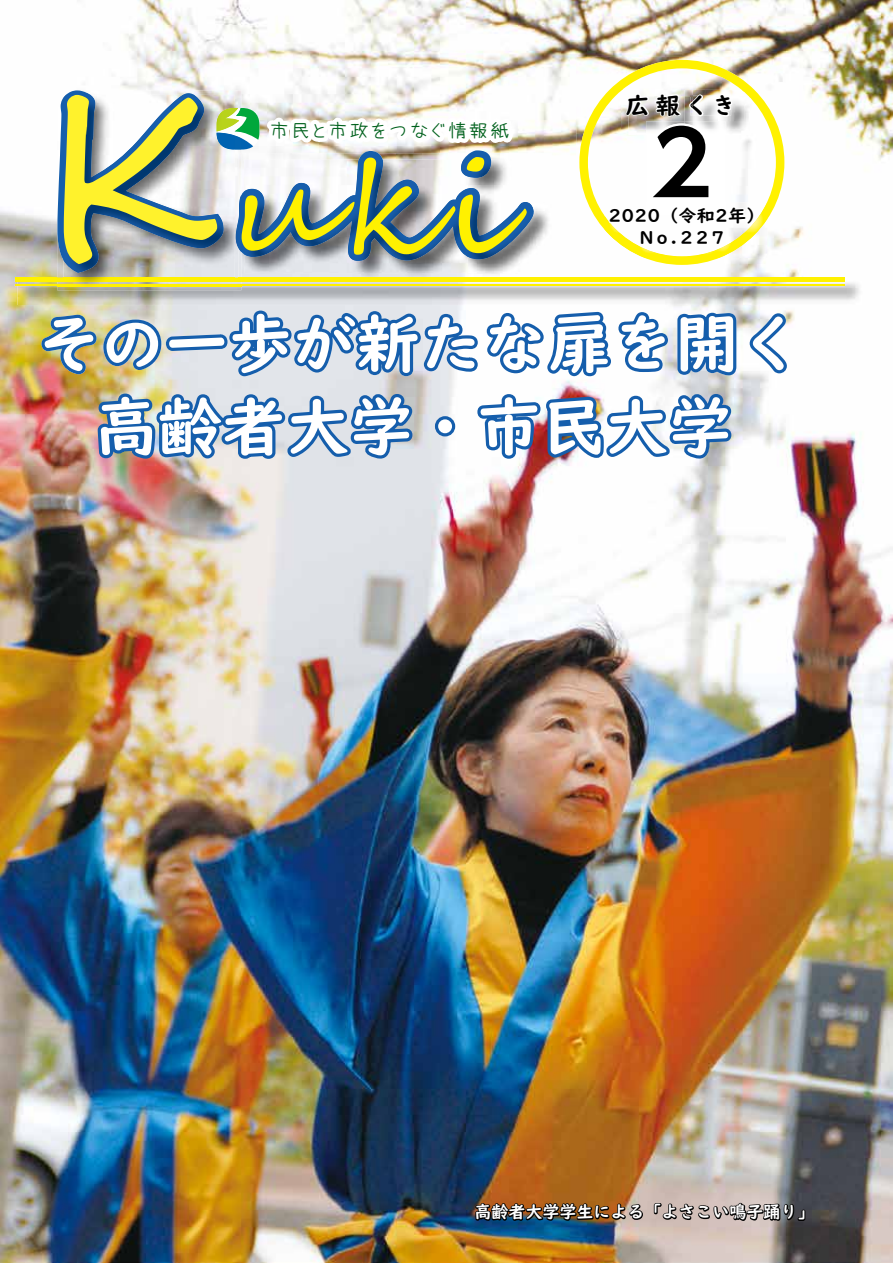
<style>
.page{position:relative;width:893px;height:1263px;background:#fff}
.page>*{position:absolute;margin:0;border:0;box-sizing:border-box;transform-origin:0 0}
.t1{font:700 87.9px "UD Shin Go NT Pro De";color:#000;scale:1.05 1}
.t2{font:700 63.75px/82.9px "UD Digi Kyokasho Std N";color:#fff;text-align:center}
.t3{font:700 23.25px "UD Digi Kyokasho Std N";color:#000;scale:1.05 1}
.t4{font:18.15px "azukifont LP";letter-spacing:.1em;color:#00611d;scale:1.05 1}
.t5{font:700 17.1px "UD Digi Kyokasho Std N";letter-spacing:.01em;color:#000;scale:1.05 1}
.t6{font:700 16.95px "UD Digi Kyokasho Std N";color:#fff}
</style>
<div class="page">
<img style="left:0;top:0;width:893px;height:1263px">
<svg style="left:41px;top:310px;width:746px;height:66px"></svg>
<img style="left:474px;top:1182px;width:170px;height:81px">
<svg style="left:653px;top:1159px;width:153px;height:99px;background:#aba19c"></svg>
<img style="left:784px;top:57px;width:15px;height:221px">
<img style="left:18px;top:280px;width:845px;height:25px">
<hr style="left:15px;top:278px;width:829px;height:4px;background:#fff100">
<hr style="left:15px;top:285px;width:829px;height:1px;background:#fff100">
<img style="left:57px;top:0;width:727px;height:473px">
<p class="t4" style="left:270px;top:122px;width:230px">市民と市政をつなぐ情報紙</p>
<p class="t3" style="left:626px;top:87px;width:107px">広報くき</p>
<h1 class="t1" style="left:651px;top:92px;width:60px">2</h1>
<p class="t5" style="left:640px;top:224px;width:82px">No.227</p>
<p class="t5" style="left:608px;top:203px;width:150px">2020（令和2年(</p>
<p class="t2" style="left:37px;top:302px;width:767px">その一歩が新たな扉を開く高齢者大学・市民大学</p>
<p class="t6" style="left:474px;top:1199px;width:342px">高齢者大学学生による「よさこい鳴子踊り「</p>
</div>
